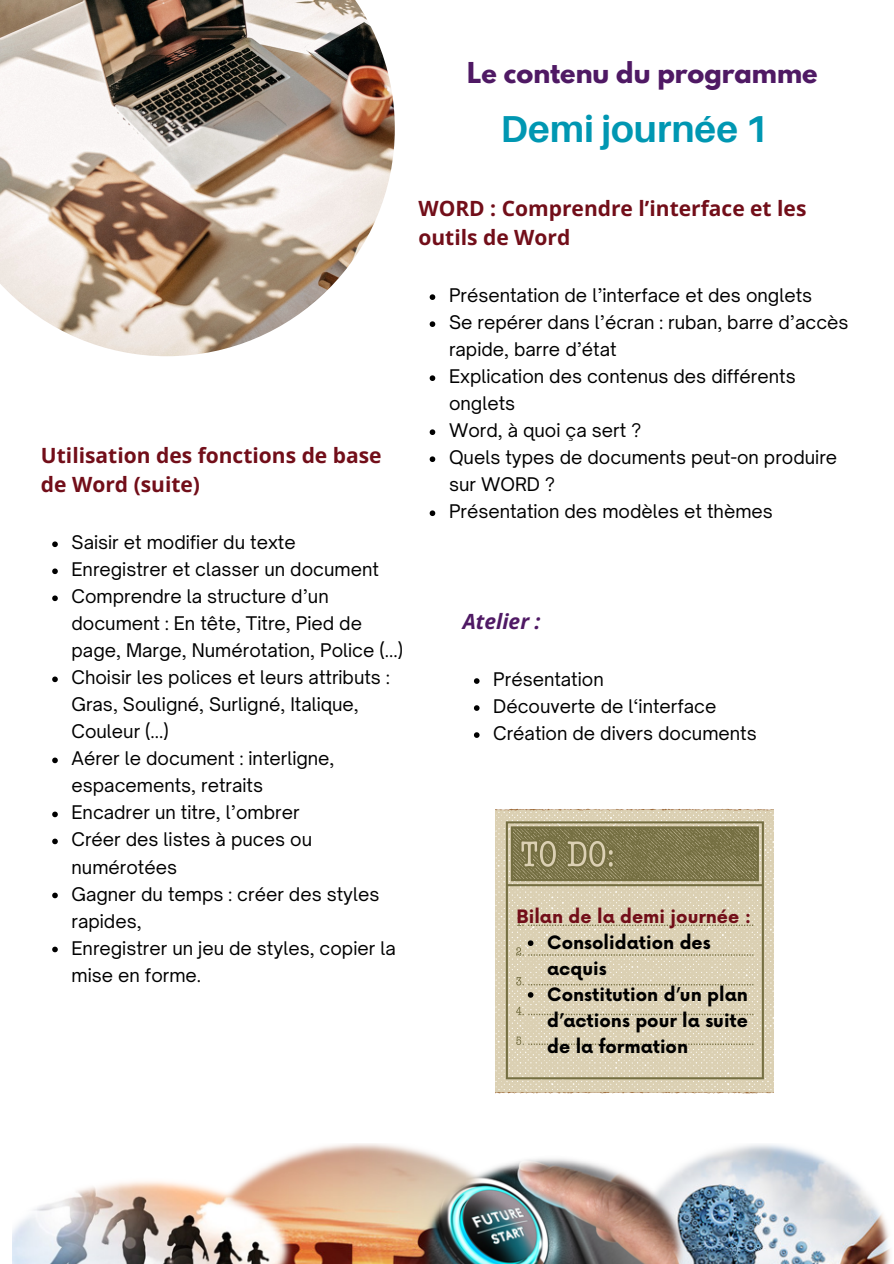
<style>
.page{position:relative;width:894px;height:1264px;background:#fff}
.page>*{position:absolute;margin:0;border:0;box-sizing:border-box;transform-origin:0 0}
.t1{font:700 37.5px "Aileron";color:#0097b2}
.t2{font:700 25.5px "League Spartan";color:#4f1964}
.t3{font:700 21px/29.2px "Open Sans";color:#720e19}
.t4{font:italic 700 21px "Open Sans";color:#4f1964}
.t5{font:18px/27px "Open Sauce One";color:#000}
.t6{font:700 18px/25.8px "Now";color:#000}
.t7{font:700 18px "Now";color:#720e19}
</style>
<div class="page">
<img style="left:0;top:0;width:394px;height:356px">
<img style="left:13px;top:1143px;width:878px;height:120px">
<svg style="left:495px;top:811px;width:278px;height:280px;background:#d8cdb1"></svg>
<svg style="left:505px;top:821px;width:258px;height:258px;background:#cdc4a6"></svg>
<svg style="left:512px;top:828px;width:244px;height:51px;background:#847d52"></svg>
<svg style="left:516px;top:917px;width:237px;height:128px;background:#dacfb3"></svg>
<svg style="left:429px;top:294px;width:6px;height:6px"></svg>
<svg style="left:429px;top:321px;width:6px;height:6px"></svg>
<svg style="left:429px;top:375px;width:6px;height:6px"></svg>
<svg style="left:429px;top:429px;width:6px;height:6px"></svg>
<svg style="left:429px;top:456px;width:6px;height:6px"></svg>
<svg style="left:429px;top:510px;width:6px;height:6px"></svg>
<svg style="left:52px;top:541px;width:6px;height:6px"></svg>
<svg style="left:52px;top:568px;width:6px;height:6px"></svg>
<svg style="left:52px;top:595px;width:6px;height:6px"></svg>
<svg style="left:52px;top:676px;width:6px;height:6px"></svg>
<svg style="left:52px;top:757px;width:6px;height:6px"></svg>
<svg style="left:52px;top:811px;width:6px;height:6px"></svg>
<svg style="left:52px;top:838px;width:6px;height:6px"></svg>
<svg style="left:52px;top:892px;width:6px;height:6px"></svg>
<svg style="left:52px;top:946px;width:6px;height:6px"></svg>
<svg style="left:474px;top:678px;width:5px;height:6px"></svg>
<svg style="left:474px;top:705px;width:5px;height:6px"></svg>
<svg style="left:474px;top:732px;width:5px;height:6px"></svg>
<p class="t2" style="left:467px;top:60px;width:352px">Le contenu du programme</p>
<p class="t1" style="left:500px;top:105px;width:269px">Demi journée 1</p>
<p class="t3" style="left:418px;top:193px;width:389px">WORD : Comprendre l’interface et les outils de Word</p>
<p class="t3" style="left:41px;top:440px;width:342px">Utilisation des fonctions de base de Word (suite)</p>
<p class="t5" style="left:71px;top:529px;width:226px">Saisir et modifier du texte</p>
<p class="t5" style="left:71px;top:556px;width:309px">Enregistrer et classer un document</p>
<p class="t5" style="left:71px;top:583px;width:333px">Comprendre la structure d’un document : En tête, Titre, Pied de page, Marge, Numérotation, Police (...)</p>
<p class="t5" style="left:71px;top:664px;width:319px">Choisir les polices et leurs attributs :<br>Gras, Souligné, Surligné, Italique,<br>Couleur (...)</p>
<p class="t5" style="left:71px;top:745px;width:264px">Aérer le document : interligne, espacements, retraits</p>
<h3 class="t5" style="left:71px;top:799px;width:229px">Encadrer un titre, l’ombrer</h3>
<p class="t5" style="left:71px;top:826px;width:242px">Créer des listes à puces ou numérotées</p>
<p class="t5" style="left:71px;top:880px;width:309px">Gagner du temps : créer des styles rapides,</p>
<p class="t5" style="left:71px;top:934px;width:325px">Enregistrer un jeu de styles, copier la mise en forme.</p>
<p class="t5" style="left:449px;top:282px;width:364px">Présentation de l’interface et des onglets</p>
<p class="t5" style="left:449px;top:309px;width:401px">Se repérer dans l’écran : ruban, barre d’accès rapide, barre d’état</p>
<h3 class="t5" style="left:449px;top:363px;width:348px">Explication des contenus des différents onglets</h3>
<p class="t5" style="left:449px;top:417px;width:194px">Word, à quoi ça sert ?</p>
<p class="t5" style="left:449px;top:444px;width:389px">Quels types de documents peut-on produire sur WORD ?</p>
<p class="t5" style="left:449px;top:498px;width:325px">Présentation des modèles et thèmes</p>
<p class="t4" style="left:462px;top:606px;width:79px">Atelier :</p>
<h4 class="t5" style="left:493px;top:665px;width:112px">Présentation</h4>
<p class="t5" style="left:493px;top:692px;width:224px">Découverte de l‘interface</p>
<p class="t5" style="left:493px;top:719px;width:265px">Création de divers documents</p>
<h1 class="t7" style="left:516px;top:907px;width:236px">Bilan de la demi journée :</h1>
<h3 class="t6" style="left:547px;top:931px;width:165px">Consolidation des acquis</h3>
<p class="t6" style="left:547px;top:982px;width:202px;text-align:justify">Constitution d’un plan d’actions pour la suite de la formation</p>
</div>
